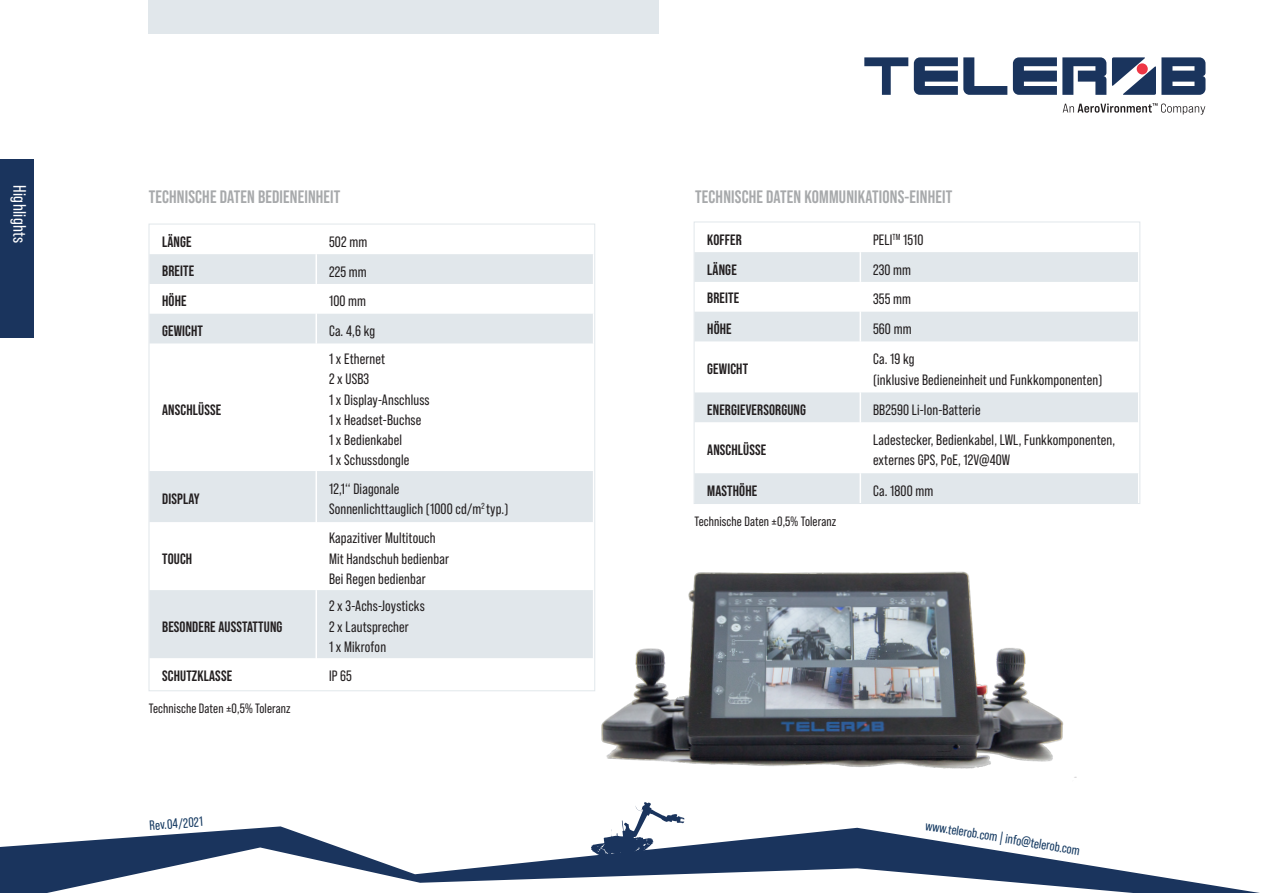
<style>
.page{position:relative;width:1263px;height:893px;background:#fff}
.page>*{position:absolute;margin:0;border:0;box-sizing:border-box;transform-origin:0 0}
.Fliesstext{font:700 18px "Bebas Neue Pro";letter-spacing:.01em;color:#a7a9ab}
.t1{font:18px "Bebas Neue Pro";letter-spacing:.02em;color:#fff}
.Tabelle__Fliesstext{font:15px/20.2px "Bebas Neue Pro";letter-spacing:.01em;color:#231f20}
.Tabelle__Fliesstext-2{font:700 15px "Bebas Neue Pro";letter-spacing:.01em;color:#231f20}
.Headline_deutsch{font:13.5px "Bebas Neue Pro";letter-spacing:.01em;color:#231f20}
.Fusszeile{font:13.5px "Bebas Neue Pro";color:#133860}
</style>
<div class="page">
<svg style="left:696px;top:252px;width:442px;height:250px"></svg>
<hr style="left:859px;top:252px;width:2px;height:30px;background:#fff">
<hr style="left:859px;top:282px;width:2px;height:30px;background:#fff">
<hr style="left:859px;top:312px;width:2px;height:29px;background:#fff">
<hr style="left:859px;top:341px;width:2px;height:51px;background:#fff">
<hr style="left:859px;top:392px;width:2px;height:30px;background:#fff">
<hr style="left:859px;top:422px;width:2px;height:51px;background:#fff">
<hr style="left:859px;top:473px;width:2px;height:30px;background:#fff">
<div style="left:694px;top:222px;width:446px;height:282px;border:1px solid #e1e7eb"></div>
<svg style="left:151px;top:254px;width:442px;height:404px"></svg>
<hr style="left:315px;top:254px;width:2px;height:30px;background:#fff">
<hr style="left:315px;top:284px;width:2px;height:30px;background:#fff">
<hr style="left:315px;top:314px;width:2px;height:29px;background:#fff">
<hr style="left:315px;top:343px;width:2px;height:128px;background:#fff">
<hr style="left:315px;top:471px;width:2px;height:51px;background:#fff">
<hr style="left:315px;top:522px;width:2px;height:68px;background:#fff">
<hr style="left:315px;top:590px;width:2px;height:68px;background:#fff">
<img style="left:580px;top:549px;width:497px;height:229px">
<svg style="left:864px;top:57px;width:44px;height:38px"></svg>
<svg style="left:914px;top:57px;width:93px;height:38px"></svg>
<svg style="left:1013px;top:57px;width:93px;height:38px"></svg>
<svg style="left:1112px;top:57px;width:93px;height:38px"></svg>
<div style="left:1137px;top:63px;width:11px;height:11px;background:#ee3645;border-radius:50%"></div>
<svg style="left:1063px;top:103px;width:142px;height:12px"></svg>
<div style="left:149px;top:0;width:510px;height:34px;background:#e1e7eb"></div>
<div style="left:0;top:159px;width:34px;height:179px;background:#1a345d"></div>
<svg style="left:0;top:826px;width:1260px;height:67px"></svg>
<svg style="left:591px;top:802px;width:94px;height:54px"></svg>
<p class="t1" style="left:30px;top:185px;width:60px;rotate:90deg">Highlights</p>
<p class="Fliesstext" style="left:149px;top:187px;width:193px">TECHNISCHE DATEN BEDIENEINHEIT</p>
<p class="Tabelle__Fliesstext-2" style="left:162px;top:233px;width:31px">LÄNGE</p>
<p class="Tabelle__Fliesstext" style="left:329px;top:231px;width:40px">502 mm</p>
<p class="Tabelle__Fliesstext-2" style="left:162px;top:262px;width:33px">BREITE</p>
<p class="Tabelle__Fliesstext" style="left:329px;top:261px;width:39px">225 mm</p>
<p class="Tabelle__Fliesstext-2" style="left:162px;top:293px;width:26px">HÖHE</p>
<p class="Tabelle__Fliesstext" style="left:329px;top:291px;width:39px">100 mm</p>
<p class="Tabelle__Fliesstext-2" style="left:162px;top:322px;width:42px">GEWICHT</p>
<p class="Tabelle__Fliesstext" style="left:329px;top:321px;width:48px">Ca. 4,6 kg</p>
<p class="Tabelle__Fliesstext-2" style="left:162px;top:401px;width:61px">ANSCHLÜSSE</p>
<p class="Tabelle__Fliesstext-2" style="left:162px;top:490px;width:39px">DISPLAY</p>
<p class="Tabelle__Fliesstext-2" style="left:162px;top:550px;width:32px">TOUCH</p>
<p class="Tabelle__Fliesstext-2" style="left:162px;top:618px;width:122px">BESONDERE AUSSTATTUNG</p>
<p class="Tabelle__Fliesstext" style="left:329px;top:349px;width:58px">1 x Ethernet</p>
<p class="Tabelle__Fliesstext" style="left:329px;top:369px;width:102px">2 x USB3<br>1 x Display-Anschluss<br>1 x Headset-Buchse<br>1 x Bedienkabel<br>1 x Schussdongle</p>
<p class="Tabelle__Fliesstext" style="left:329px;top:479px;width:72px">12,1‘‘ Diagonale</p>
<p class="Tabelle__Fliesstext" style="left:329px;top:499px;width:181px">Sonnenlichttauglich (1000 cd/m<sup>2</sup> typ.)</p>
<p class="Tabelle__Fliesstext" style="left:329px;top:528px;width:121px">Kapazitiver Multitouch<br>Mit Handschuh bedienbar<br>Bei Regen bedienbar</p>
<p class="Tabelle__Fliesstext" style="left:329px;top:596px;width:97px">2 x 3-Achs-Joysticks</p>
<p class="Tabelle__Fliesstext" style="left:329px;top:616px;width:81px">2 x Lautsprecher</p>
<p class="Tabelle__Fliesstext" style="left:329px;top:636px;width:59px">1 x Mikrofon</p>
<p class="Tabelle__Fliesstext-2" style="left:162px;top:667px;width:71px">SCHUTZKLASSE</p>
<p class="Tabelle__Fliesstext" style="left:329px;top:665px;width:24px">IP 65</p>
<p class="Headline_deutsch" style="left:149px;top:701px;width:143px">Technische Daten ±0,5% Toleranz</p>
<p class="Fusszeile" style="left:149px;top:818px;width:55px;rotate:-4deg">Rev. 04/2021</p>
<p class="Fliesstext" style="left:695px;top:187px;width:259px">TECHNISCHE DATEN KOMMUNIKATIONS-EINHEIT</p>
<p class="Tabelle__Fliesstext-2" style="left:707px;top:231px;width:36px">KOFFER</p>
<p class="Tabelle__Fliesstext" style="left:873px;top:229px;width:52px">PELI<sup>TM</sup> 1510</p>
<p class="Tabelle__Fliesstext-2" style="left:707px;top:261px;width:31px">LÄNGE</p>
<p class="Tabelle__Fliesstext" style="left:873px;top:259px;width:40px">230 mm</p>
<p class="Tabelle__Fliesstext-2" style="left:707px;top:289px;width:33px">BREITE</p>
<p class="Tabelle__Fliesstext" style="left:873px;top:289px;width:39px">355 mm</p>
<p class="Tabelle__Fliesstext-2" style="left:707px;top:320px;width:26px">HÖHE</p>
<p class="Tabelle__Fliesstext" style="left:873px;top:319px;width:40px">560 mm</p>
<p class="Tabelle__Fliesstext-2" style="left:707px;top:361px;width:42px">GEWICHT</p>
<p class="Tabelle__Fliesstext" style="left:873px;top:349px;width:231px">Ca. 19 kg<br>(inklusive Bedieneinheit und Funkkomponenten)</p>
<p class="Tabelle__Fliesstext-2" style="left:707px;top:401px;width:100px">ENERGIEVERSORGUNG</p>
<p class="Tabelle__Fliesstext" style="left:873px;top:399px;width:109px">BB2590 Li-Ion-Batterie</p>
<p class="Tabelle__Fliesstext-2" style="left:707px;top:441px;width:61px">ANSCHLÜSSE</p>
<p class="Tabelle__Fliesstext" style="left:873px;top:430px;width:244px">Ladestecker, Bedienkabel, LWL, Funkkomponenten, externes GPS, PoE, 12V@40W</p>
<p class="Tabelle__Fliesstext-2" style="left:707px;top:482px;width:52px">MASTHÖHE</p>
<p class="Tabelle__Fliesstext" style="left:873px;top:480px;width:62px">Ca. 1800 mm</p>
<p class="Headline_deutsch" style="left:694px;top:514px;width:143px">Technische Daten ±0,5% Toleranz</p>
<p class="Fusszeile" style="left:926px;top:818px;width:158px;rotate:9deg">www.telerob.com | info@telerob.com</p>
</div>
